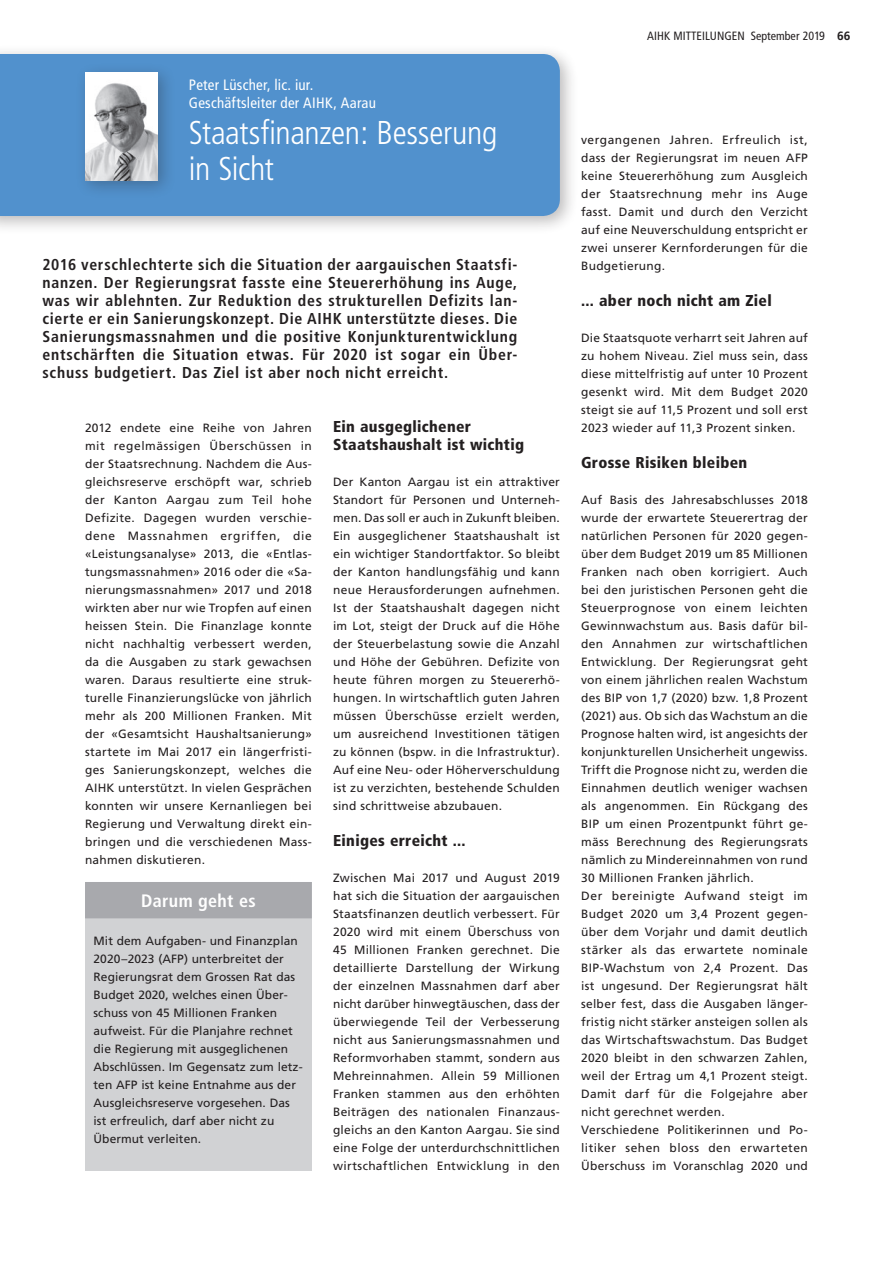
<style>
.page{position:relative;width:893px;height:1263px;background:#fff}
.page>*{position:absolute;margin:0;border:0;box-sizing:border-box;transform-origin:0 0}
.t1{font:300 condensed 33px/36px "Frutiger";letter-spacing:-.01em;color:#fff}
.t2{font:700 condensed 18px "Frutiger";letter-spacing:.02em;color:#fff}
.t3{font:700 condensed 15.75px/18px "Frutiger";letter-spacing:.045em;color:#231f20;text-align:justify}
.t4{font:900 condensed 15.75px/18px "Frutiger";letter-spacing:.02em;color:#231f20}
.t5{font:condensed 15px/18px "Frutiger";letter-spacing:.015em;color:#fff}
.t6{font:12px/18px "Frutiger";letter-spacing:.02em;color:#231f20;text-align:justify}
.t7{font:12px/18px "Frutiger LT";letter-spacing:.005em;color:#231f20}
.t8{font:condensed 12px "Frutiger";color:#231f20}
.s1{font-family:"Frutiger LT";font-weight:700;font-stretch:normal}
</style>
<div class="page">
<div style="left:0;top:44px;width:578px;height:191px;background:#231f20;opacity:.3"></div>
<div style="left:0;top:54px;width:560px;height:162px;background:#5191cd"></div>
<div style="left:75px;top:62px;width:101px;height:137px;background:#231f20;opacity:.3"></div>
<img style="left:85px;top:74px;width:73px;height:106px">
<div style="left:85px;top:882px;width:227px;height:288px;background:#d1d2d4"></div>
<div style="left:85px;top:882px;width:227px;height:36px;background:#a8a9ad"></div>
<p class="t5" style="left:189px;top:76px;width:188px">Peter Lüscher, lic. iur.<br>Geschäftsleiter der AIHK, Aarau</p>
<h1 class="t1" style="left:189px;top:115px;width:310px">Staatsfinanzen: Besserung in Sicht</h1>
<p class="t3" style="left:43px;top:256px;width:476px">2016 verschlechterte sich die Situation der aargauischen Staatsfi&shy;nanzen. Der Regierungsrat fasste eine Steuererhöhung ins Auge, was wir ablehnten. Zur Reduktion des strukturellen Defizits lan&shy;cierte er ein Sanierungskonzept. Die AIHK unterstützte dieses. Die Sanierungsmassnahmen und die positive Konjunkturentwicklung entschärften die Situation etwas. Für 2020 ist sogar ein Über&shy;schuss budgetiert. Das Ziel ist aber noch nicht erreicht.</p>
<p class="t6" style="left:85px;top:419px;width:228px">2012 endete eine Reihe von Jahren mit regelmässigen Überschüssen in der Staatsrechnung. Nachdem die Aus&shy;gleichsreserve erschöpft war, schrieb der Kanton Aargau zum Teil hohe Defizite. Dagegen wurden verschie&shy;dene Massnahmen ergriffen, die «Leistungsanalyse» 2013, die «Entlas&shy;tungsmassnahmen» 2016 oder die «Sa&shy;nierungsmassnahmen» 2017 und 2018 wirkten aber nur wie Tropfen auf einen heissen Stein. Die Finanzlage konnte nicht nachhaltig verbessert werden, da die Ausgaben zu stark gewachsen waren. Daraus resultierte eine struk&shy;turelle Finanzierungslücke von jährlich mehr als 200 Millionen Franken. Mit der «Gesamtsicht Haushaltsanierung» startete im Mai 2017 ein längerfristi&shy;ges Sanierungskonzept, welches die AIHK unterstützt. In vielen Gesprächen konnten wir unsere Kernanliegen bei Regierung und Verwaltung direkt ein&shy;bringen und die verschiedenen Mass&shy;nahmen diskutieren.</p>
<h3 class="t4" style="left:333px;top:417px;width:193px">Ein ausgeglichener<br>Staatshaushalt ist wichtig</h3>
<p class="t6" style="left:333px;top:473px;width:228px">Der Kanton Aargau ist ein attraktiver Standort für Personen und Unterneh&shy;men. Das soll er auch in Zukunft bleiben.<br>Ein ausgeglichener Staatshaushalt ist ein wichtiger Standortfaktor. So bleibt der Kanton handlungsfähig und kann neue Herausforderungen aufnehmen.<br>Ist der Staatshaushalt dagegen nicht im Lot, steigt der Druck auf die Höhe der Steuerbelastung sowie die Anzahl und Höhe der Gebühren. Defizite von heute führen morgen zu Steuererhö&shy;hungen. In wirtschaftlich guten Jahren müssen Überschüsse erzielt werden, um ausreichend Investitionen tätigen zu können (bspw. in die Infrastruktur).<br>Auf eine Neu- oder Höherverschuldung ist zu verzichten, bestehende Schulden sind schrittweise abzubauen.</p>
<h3 class="t4" style="left:333px;top:831px;width:134px">Einiges erreicht ...</h3>
<p class="t6" style="left:333px;top:869px;width:228px">Zwischen Mai 2017 und August 2019 hat sich die Situation der aargauischen Staatsfinanzen deutlich verbessert. Für 2020 wird mit einem Überschuss von 45 Millionen Franken gerechnet. Die detaillierte Darstellung der Wirkung der einzelnen Massnahmen darf aber nicht darüber hinwegtäuschen, dass der überwiegende Teil der Verbesserung nicht aus Sanierungsmassnahmen und Reformvorhaben stammt, sondern aus Mehreinnahmen. Allein 59 Millionen Franken stammen aus den erhöhten Beiträgen des nationalen Finanzaus&shy;gleichs an den Kanton Aargau. Sie sind eine Folge der unterdurchschnittlichen wirtschaftlichen Entwicklung in den</p>
<h2 class="t2" style="left:141px;top:890px;width:116px">Darum geht es</h2>
<p class="t7" style="left:94px;top:931px;width:211px">Mit dem Aufgaben- und Finanzplan 2020–2023 (AFP) unterbreitet der Regierungsrat dem Grossen Rat das Budget 2020, welches einen Über&shy;schuss von 45 Millionen Franken aufweist. Für die Planjahre rechnet die Regierung mit ausgeglichenen Abschlüssen. Im Gegensatz zum letz&shy;ten AFP ist keine Entnahme aus der Ausgleichsreserve vorgesehen. Das ist erfreulich, darf aber nicht zu Übermut verleiten.</p>
<p class="t8" style="left:647px;top:29px;width:205px">AIHK MITTEILUNGEN September 2019 <span class="s1">66</span></p>
<p class="t6" style="left:581px;top:131px;width:228px">vergangenen Jahren. Erfreulich ist, dass der Regierungsrat im neuen AFP keine Steuererhöhung zum Ausgleich der Staatsrechnung mehr ins Auge fasst. Damit und durch den Verzicht auf eine Neuverschuldung entspricht er zwei unserer Kernforderungen für die Budgetierung.</p>
<h3 class="t4" style="left:581px;top:291px;width:192px">... aber noch nicht am Ziel</h3>
<p class="t6" style="left:581px;top:329px;width:228px">Die Staatsquote verharrt seit Jahren auf zu hohem Niveau. Ziel muss sein, dass diese mittelfristig auf unter 10 Prozent gesenkt wird. Mit dem Budget 2020 steigt sie auf 11,5 Prozent und soll erst 2023 wieder auf 11,3 Prozent sinken.</p>
<h3 class="t4" style="left:581px;top:453px;width:168px">Grosse Risiken bleiben</h3>
<p class="t6" style="left:581px;top:491px;width:228px;text-align:left">Auf Basis des Jahresabschlusses 2018 wurde der erwartete Steuerertrag der natürlichen Personen für 2020 gegen&shy;über dem Budget 2019 um 85 Millionen Franken nach oben korrigiert. Auch bei den juristischen Personen geht die Steuerprognose von einem leichten Gewinnwachstum aus. Basis dafür bil&shy;den Annahmen zur wirtschaftlichen Entwicklung. Der Regierungsrat geht von einem jährlichen realen Wachstum des BIP von 1,7 (2020) bzw. 1,8 Prozent (2021) aus. Ob sich das Wachstum an die Prognose halten wird, ist angesichts der konjunkturellen Unsicherheit ungewiss.<br>Trifft die Prognose nicht zu, werden die Einnahmen deutlich weniger wachsen als angenommen. Ein Rückgang des BIP um einen Prozentpunkt führt ge&shy;mäss Berechnung des Regierungsrats nämlich zu Mindereinnahmen von rund 30 Millionen Franken jährlich.<br>Der bereinigte Aufwand steigt im Budget 2020 um 3,4 Prozent gegen&shy;über dem Vorjahr und damit deutlich stärker als das erwartete nominale BIP-Wachstum von 2,4 Prozent. Das ist ungesund. Der Regierungsrat hält selber fest, dass die Ausgaben länger&shy;fristig nicht stärker ansteigen sollen als das Wirtschaftswachstum. Das Budget 2020 bleibt in den schwarzen Zahlen, weil der Ertrag um 4,1 Prozent steigt.<br>Damit darf für die Folgejahre aber nicht gerechnet werden.<br>Verschiedene Politikerinnen und Po&shy;litiker sehen bloss den erwarteten Überschuss im Voranschlag 2020 und</p>
</div>
